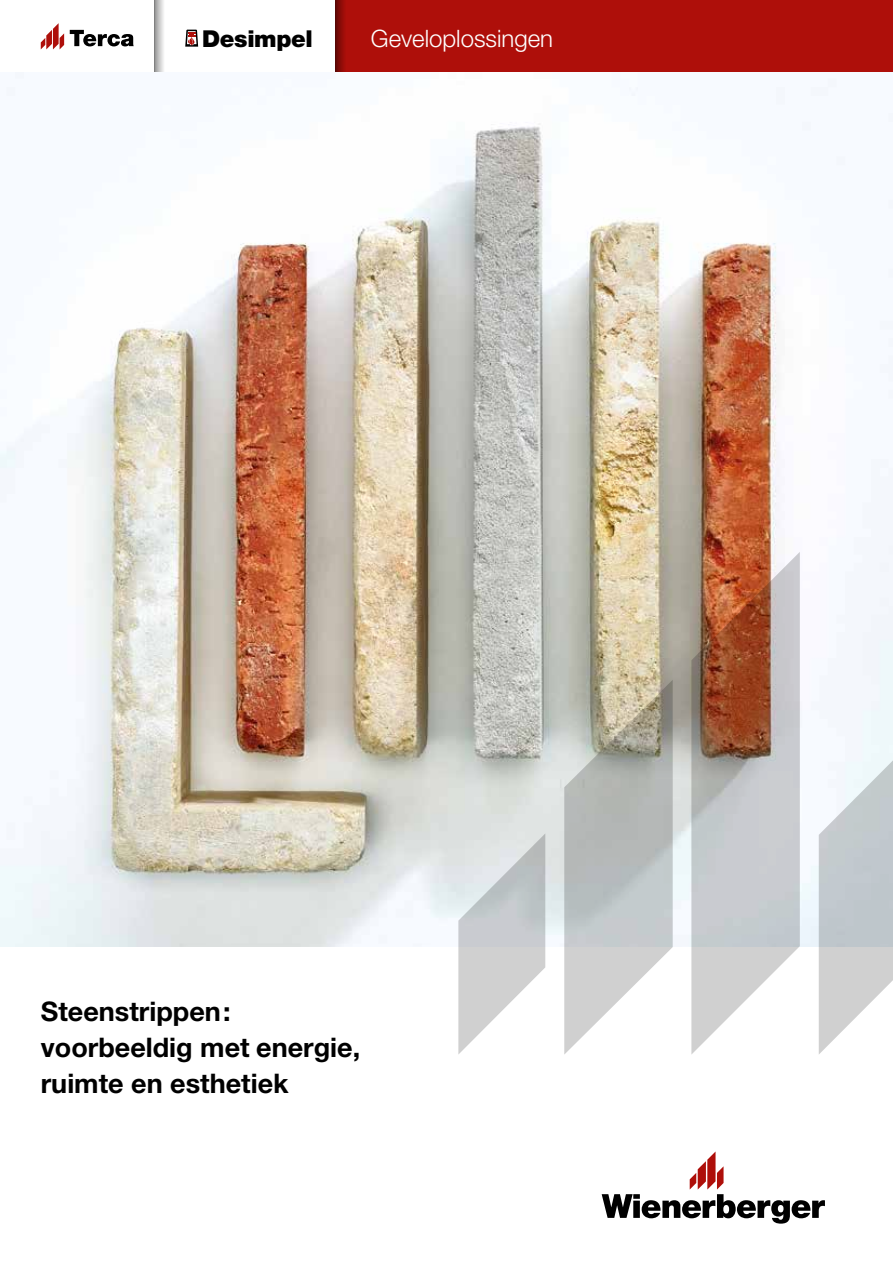
<style>
.page{position:relative;width:893px;height:1263px;background:#fff}
.page>*{position:absolute;margin:0;border:0;box-sizing:border-box;transform-origin:0 0}
.t1{font:700 27px/36px "Helvetica Neue LT Std";color:#000}
.t2{font:300 24px "Helvetica Neue LT Std";color:#fff}
.t3{font:900 23.25px "Helvetica Neue LT Std";letter-spacing:-.015em;color:#000}
</style>
<div class="page">
<div style="left:335px;top:0;width:558px;height:72px;background:#ae0f0a"></div>
<svg style="left:335px;top:0;width:10px;height:72px"></svg>
<svg style="left:154px;top:0;width:10px;height:72px"></svg>
<svg style="left:185px;top:30px;width:13px;height:17px"></svg>
<svg style="left:41px;top:23px;width:23px;height:26px"></svg>
<svg style="left:70px;top:30px;width:64px;height:16px"></svg>
<svg style="left:602px;top:1151px;width:223px;height:72px"></svg>
<img style="left:0;top:72px;width:893px;height:875px">
<svg style="left:819px;top:748px;width:74px;height:306px"></svg>
<svg style="left:458px;top:833px;width:87px;height:221px"></svg>
<svg style="left:564px;top:680px;width:109px;height:374px;background:#c4c6c2"></svg>
<svg style="left:691px;top:552px;width:109px;height:502px;background:#c0aca4"></svg>
<p class="t3" style="left:202px;top:24px;width:112px">Desimpel</p>
<p class="t2" style="left:371px;top:24px;width:184px">Geveloplossingen</p>
<p class="t1" style="left:41px;top:993px;width:321px">Steenstrippen: voorbeeldig met energie, ruimte en esthetiek</p>
</div>
